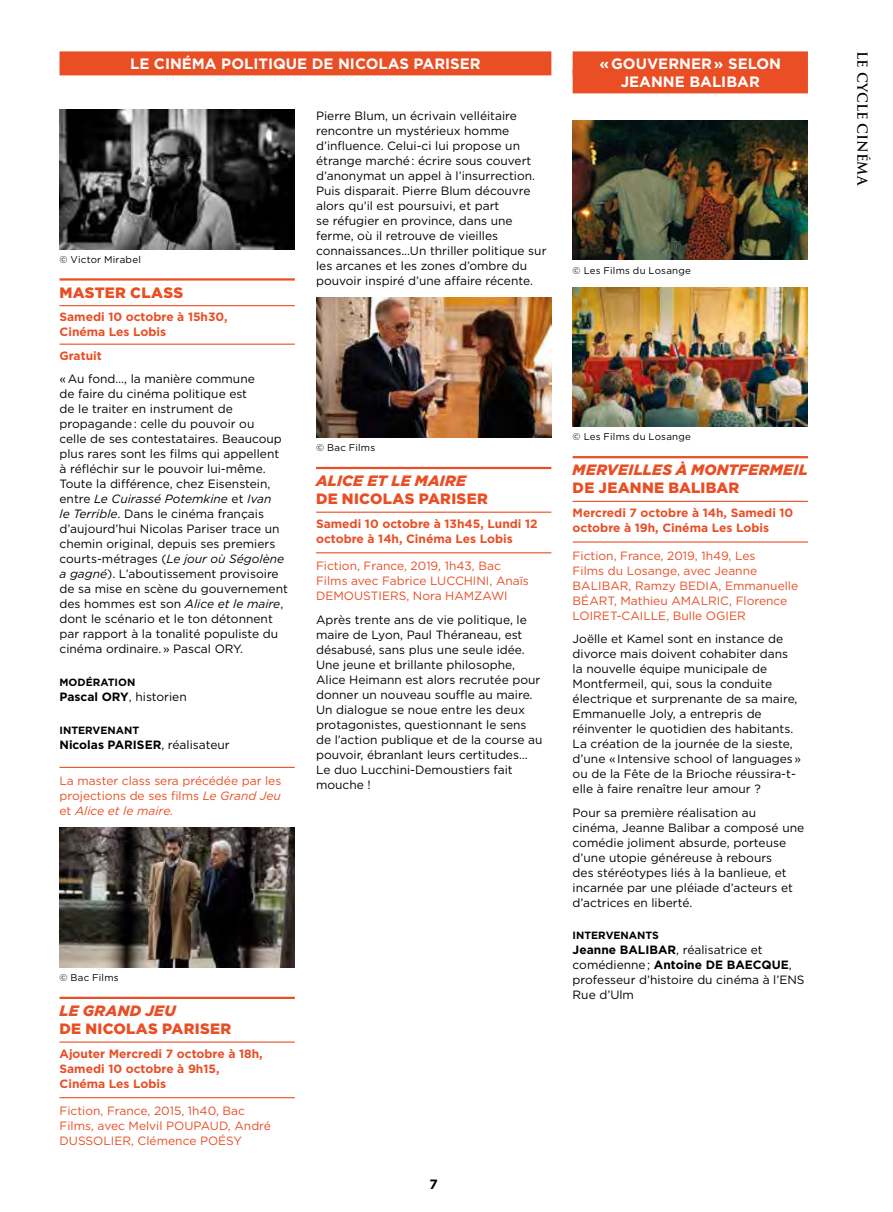
<style>
.page{position:relative;width:893px;height:1212px;background:#fff}
.page>*{position:absolute;margin:0;border:0;box-sizing:border-box;transform-origin:0 0}
.t1{font:700 15px/18px "Gotham";color:#fff;text-align:center}
.t2{font:900 15px "Gotham";letter-spacing:.015em;color:#e94e24}
.t3{font:italic 900 15px "Gotham";letter-spacing:.015em;color:#e94e24}
.t4{font:700 13.5px "Trajan Pro";color:#000}
.t5{font:700 13.5px "Gotham";color:#000}
.t6{font:12px/15px "Gotham";color:#000}
.t7{font:12px/15px "Gotham";color:#e94e24}
.t8{font:700 12px/15px "Gotham";color:#e94e24}
.t9{font:700 12px "Gotham";color:#000}
.t10{font:700 10.5px "Gotham";color:#000}
.t11{font:9.75px "Gotham";letter-spacing:.025em;color:#000}
.s1{font-style:italic}
.s2{font-weight:700}
.s3{font-weight:400}
</style>
<div class="page">
<div style="left:60px;top:51px;width:491px;height:24px;background:#e94e24"></div>
<hr style="left:60px;top:278px;width:235px;height:3px;background:#e94e24">
<hr style="left:60px;top:305px;width:235px;height:1px;background:#e94e24">
<hr style="left:60px;top:344px;width:235px;height:1px;background:#e94e24">
<hr style="left:60px;top:767px;width:235px;height:1px;background:#e94e24">
<hr style="left:60px;top:997px;width:235px;height:2px;background:#e94e24">
<hr style="left:60px;top:1041px;width:235px;height:1px;background:#e94e24">
<hr style="left:60px;top:1097px;width:235px;height:1px;background:#e94e24">
<img style="left:60px;top:109px;width:235px;height:140px">
<img style="left:60px;top:828px;width:235px;height:139px">
<hr style="left:316px;top:467px;width:235px;height:2px;background:#e94e24">
<hr style="left:316px;top:512px;width:235px;height:1px;background:#e94e24">
<hr style="left:316px;top:552px;width:235px;height:1px;background:#e94e24">
<img style="left:316px;top:298px;width:235px;height:140px">
<div style="left:573px;top:51px;width:235px;height:24px;background:#e94e24"></div>
<div style="left:573px;top:69px;width:235px;height:24px;background:#e94e24"></div>
<hr style="left:573px;top:456px;width:235px;height:2px;background:#e94e24">
<hr style="left:573px;top:501px;width:235px;height:1px;background:#e94e24">
<hr style="left:573px;top:541px;width:235px;height:2px;background:#e94e24">
<img style="left:573px;top:120px;width:235px;height:140px">
<img style="left:573px;top:287px;width:235px;height:140px">
<p class="t1" style="left:130px;top:55px;width:352px">LE CINÉMA POLITIQUE DE NICOLAS PARISER</p>
<p class="t11" style="left:60px;top:253px;width:83px">© Victor Mirabel</p>
<p class="t2" style="left:60px;top:282px;width:125px">MASTER CLASS</p>
<p class="t8" style="left:60px;top:309px;width:169px">Samedi 10 octobre à 15h30,<br>Cinéma Les Lobis</p>
<p class="t8" style="left:60px;top:348px;width:44px">Gratuit</p>
<p class="t6" style="left:60px;top:371px;width:230px">« Au fond…, la manière commune<br>de faire du cinéma politique est<br>de le traiter en instrument de propagande : celle du pouvoir ou<br>celle de ses contestataires. Beaucoup plus rares sont les films qui appellent à réfléchir sur le pouvoir lui-même.<br>Toute la différence, chez Eisenstein, entre <span class="s1">Le Cuirassé Potemkine</span> et <span class="s1">Ivan<br>le Terrible</span>. Dans le cinéma français d’aujourd’hui Nicolas Pariser trace un chemin original, depuis ses premiers courts-métrages (<span class="s1">Le jour où Ségolène a gagné</span>). L’aboutissement provisoire de sa mise en scène du gouvernement des hommes est son <span class="s1">Alice et le maire</span>, dont le scénario et le ton détonnent par rapport à la tonalité populiste du cinéma ordinaire. » Pascal ORY.</p>
<p class="t10" style="left:60px;top:675px;width:77px">MODÉRATION</p>
<p class="t6" style="left:60px;top:689px;width:129px"><span class="s2">Pascal ORY</span>, historien</p>
<p class="t10" style="left:60px;top:723px;width:81px">INTERVENANT</p>
<p class="t9" style="left:60px;top:736px;width:172px">Nicolas PARISER<span class="s3">, réalisateur</span></p>
<p class="t7" style="left:60px;top:773px;width:223px;text-align:justify">La master class sera précédée par les projections de ses films <span class="s1">Le Grand Jeu </span>et <span class="s1">Alice et le maire.</span></p>
<p class="t6" style="left:316px;top:108px;width:232px">Pierre Blum, un écrivain velléitaire rencontre un mystérieux homme d’influence. Celui-ci lui propose un étrange marché : écrire sous couvert d’anonymat un appel à l’insurrection.<br>Puis disparait. Pierre Blum découvre alors qu’il est poursuivi, et part<br>se réfugier en province, dans une ferme, où il retrouve de vieilles connaissances...Un thriller politique sur les arcanes et les zones d’ombre du pouvoir inspiré d’une affaire récente.</p>
<p class="t11" style="left:316px;top:441px;width:61px">© Bac Films</p>
<p class="t3" style="left:316px;top:470px;width:152px">ALICE ET LE MAIRE</p>
<p class="t2" style="left:316px;top:488px;width:173px">DE NICOLAS PARISER</p>
<p class="t8" style="left:316px;top:516px;width:223px">Samedi 10 octobre à 13h45, Lundi 12 octobre à 14h, Cinéma Les Lobis</p>
<p class="t7" style="left:316px;top:558px;width:214px">Fiction, France, 2019, 1h43, Bac<br>Films avec Fabrice LUCCHINI, Anaïs<br>DEMOUSTIERS, Nora HAMZAWI</p>
<p class="t6" style="left:316px;top:612px;width:228px">Après trente ans de vie politique, le maire de Lyon, Paul Théraneau, est désabusé, sans plus une seule idée.<br>Une jeune et brillante philosophe, Alice Heimann est alors recrutée pour donner un nouveau souffle au maire.<br>Un dialogue se noue entre les deux protagonistes, questionnant le sens de l’action publique et de la course au pouvoir, ébranlant leurs certitudes… Le duo Lucchini-Demoustiers fait mouche !</p>
<p class="t11" style="left:60px;top:971px;width:61px">© Bac Films</p>
<p class="t3" style="left:60px;top:1000px;width:118px">LE GRAND JEU</p>
<p class="t2" style="left:60px;top:1018px;width:173px">DE NICOLAS PARISER</p>
<p class="t8" style="left:60px;top:1046px;width:205px">Ajouter Mercredi 7 octobre à 18h,<br>Samedi 10 octobre à 9h15,<br>Cinéma Les Lobis</p>
<p class="t7" style="left:60px;top:1103px;width:213px">Fiction, France, 2015, 1h40, Bac<br>Films, avec Melvil POUPAUD, André<br>DUSSOLIER, Clémence POÉSY</p>
<p class="t5" style="left:430px;top:1175px;width:10px">7</p>
<p class="t1" style="left:599px;top:55px;width:183px">« GOUVERNER » SELON<br>JEANNE BALIBAR</p>
<p class="t11" style="left:573px;top:265px;width:120px">© Les Films du Losange</p>
<p class="t11" style="left:573px;top:431px;width:120px">© Les Films du Losange</p>
<p class="t3" style="left:573px;top:460px;width:237px">MERVEILLES À MONTFERMEIL</p>
<p class="t2" style="left:573px;top:478px;width:168px">DE JEANNE BALIBAR</p>
<p class="t8" style="left:573px;top:505px;width:222px">Mercredi 7 octobre à 14h, Samedi 10 octobre à 19h, Cinéma Les Lobis</p>
<p class="t7" style="left:573px;top:548px;width:227px">Fiction, France, 2019, 1h49, Les<br>Films du Losange, avec Jeanne<br>BALIBAR, Ramzy BEDIA, Emmanuelle<br>BÉART, Mathieu AMALRIC, Florence<br>LOIRET-CAILLE, Bulle OGIER</p>
<p class="t6" style="left:573px;top:631px;width:230px">Joëlle et Kamel sont en instance de divorce mais doivent cohabiter dans la nouvelle équipe municipale de Montfermeil, qui, sous la conduite électrique et surprenante de sa maire, Emmanuelle Joly, a entrepris de réinventer le quotidien des habitants.<br>La création de la journée de la sieste, d’une « Intensive school of languages » ou de la Fête de la Brioche réussira-t&shy;elle à faire renaître leur amour ?</p>
<p class="t6" style="left:573px;top:805px;width:233px">Pour sa première réalisation au cinéma, Jeanne Balibar a composé une comédie joliment absurde, porteuse d’une utopie généreuse à rebours<br>des stéréotypes liés à la banlieue, et incarnée par une pléiade d’acteurs et d’actrices en liberté.</p>
<p class="t10" style="left:573px;top:929px;width:88px">INTERVENANTS</p>
<p class="t6" style="left:573px;top:942px;width:233px"><span class="s2">Jeanne BALIBAR</span>, réalisatrice et comédienne ; <span class="s2">Antoine DE BAECQUE</span>, professeur d’histoire du cinéma à l’ENS<br>Rue d’Ulm</p>
<p class="t4" style="left:871px;top:51px;width:137px;rotate:90deg">LE CYCLE CINÉMA</p>
</div>
